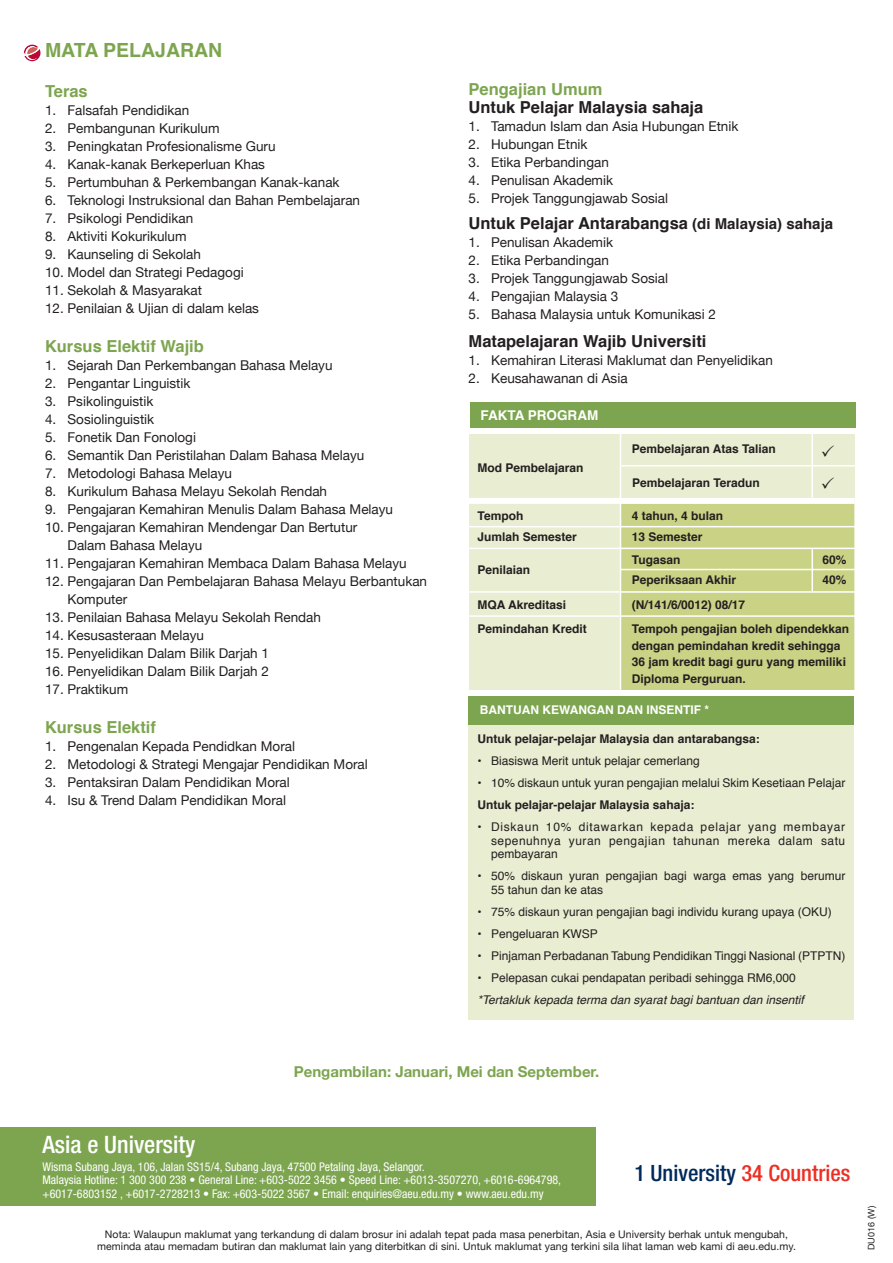
<style>
.page{position:relative;width:893px;height:1263px;background:#fff}
.page>*{position:absolute;margin:0;border:0;box-sizing:border-box;transform-origin:0 0}
.t1{font:500 condensed 24px "Helvetica Neue LT Std";color:#fff}
.t2{font:500 condensed 22.5px "Helvetica Neue LT Std";color:#00295c}
.t3{font:700 19.5px "Helvetica";color:#7da550}
.t4{font:700 16.5px "Helvetica";color:#231f20}
.t5{font:700 16.5px "Helvetica";color:#7da550}
.t6{font:700 15px "Helvetica Neue";color:#7da550}
.t7{font:13.5px/18px "Helvetica Neue";color:#231f20}
.t8{font:700 13.5px "Helvetica";color:#fff}
.t9{font:12px/13.5px "Helvetica";color:#231f20;text-align:justify}
.t10{font:700 12px/16.5px "Helvetica";color:#231f20}
.t11{font:condensed 12px/13.5px "Helvetica Neue LT Std";color:#fff}
.t12{font:italic 12px "Helvetica";color:#231f20}
.t13{font:700 12px "Helvetica";color:#fff}
.t14{font:10.5px "Helvetica Neue";letter-spacing:.01em;color:#231f20}
.t15{font:9px "Helvetica Neue";letter-spacing:.01em;color:#231f20}
.s1{font-size:15px}
.s2{color:#ee2e22}
</style>
<div class="page">
<svg style="left:23px;top:45px;width:17px;height:16px"></svg>
<div style="left:469px;top:434px;width:386px;height:256px;background:#e9edd1"></div>
<hr style="left:621px;top:465px;width:238px;height:1px;background:#fff">
<div style="left:620px;top:500px;width:234px;height:190px;background:#c9d285"></div>
<hr style="left:620px;top:432px;width:1px;height:262px;background:#fff">
<div style="left:468px;top:498px;width:387px;height:6px;background:#fff"></div>
<hr style="left:468px;top:548px;width:387px;height:1px;background:#fff">
<hr style="left:468px;top:591px;width:387px;height:2px;background:#fff">
<hr style="left:468px;top:615px;width:387px;height:2px;background:#fff">
<hr style="left:468px;top:526px;width:387px;height:1px;background:#fff">
<hr style="left:811px;top:549px;width:2px;height:42px;background:#fff">
<hr style="left:620px;top:569px;width:235px;height:1px;background:#fff">
<hr style="left:811px;top:433px;width:2px;height:68px;background:#fff">
<div style="left:470px;top:402px;width:386px;height:26px;background:#7da550"></div>
<div style="left:468px;top:724px;width:386px;height:296px;background:#e9edd1"></div>
<div style="left:468px;top:696px;width:386px;height:28px;background:#7da550"></div>
<div style="left:0;top:1127px;width:595px;height:79px;background:#7da550"></div>
<p class="t3" style="left:45px;top:35px;width:179px">MATA PELAJARAN</p>
<p class="t5" style="left:45px;top:77px;width:44px">Teras</p>
<p class="t7" style="left:45px;top:101px;width:146px">1. Falsafah Pendidikan</p>
<p class="t7" style="left:45px;top:119px;width:176px">2. Pembangunan Kurikulum</p>
<p class="t7" style="left:45px;top:137px;width:232px">3. Peningkatan Profesionalisme Guru</p>
<p class="t7" style="left:45px;top:155px;width:222px">4. Kanak-kanak Berkeperluan Khas</p>
<p class="t7" style="left:45px;top:173px;width:296px">5. Pertumbuhan &amp; Perkembangan Kanak-kanak</p>
<p class="t7" style="left:45px;top:191px;width:317px">6. Teknologi Instruksional dan Bahan Pembelajaran</p>
<p class="t7" style="left:45px;top:209px;width:150px">7. Psikologi Pendidikan</p>
<p class="t7" style="left:45px;top:227px;width:143px">8. Aktiviti Kokurikulum</p>
<p class="t7" style="left:45px;top:245px;width:158px">9. Kaunseling di Sekolah</p>
<p class="t7" style="left:45px;top:263px;width:200px">10. Model dan Strategi Pedagogi</p>
<p class="t7" style="left:45px;top:281px;width:159px">11. Sekolah &amp; Masyarakat</p>
<p class="t7" style="left:45px;top:299px;width:216px">12. Penilaian &amp; Ujian di dalam kelas</p>
<p class="t5" style="left:45px;top:333px;width:160px">Kursus Elektif Wajib</p>
<p class="t7" style="left:45px;top:357px;width:289px">1. Sejarah Dan Perkembangan Bahasa Melayu</p>
<p class="t7" style="left:45px;top:375px;width:147px">2. Pengantar Linguistik</p>
<p class="t7" style="left:45px;top:393px;width:110px">3. Psikolinguistik</p>
<p class="t7" style="left:45px;top:411px;width:111px">4. Sosiolinguistik</p>
<p class="t7" style="left:45px;top:429px;width:153px">5. Fonetik Dan Fonologi</p>
<p class="t7" style="left:45px;top:447px;width:321px">6. Semantik Dan Peristilahan Dalam Bahasa Melayu</p>
<p class="t7" style="left:45px;top:465px;width:189px">7. Metodologi Bahasa Melayu</p>
<p class="t7" style="left:45px;top:483px;width:284px">8. Kurikulum Bahasa Melayu Sekolah Rendah</p>
<p class="t7" style="left:45px;top:501px;width:350px">9. Pengajaran Kemahiran Menulis Dalam Bahasa Melayu</p>
<p class="t7" style="left:67px;top:519px;width:291px;text-indent:-22px">10. Pengajaran Kemahiran Mendengar Dan Bertutur<br>Dalam Bahasa Melayu</p>
<p class="t7" style="left:45px;top:555px;width:363px">11. Pengajaran Kemahiran Membaca Dalam Bahasa Melayu</p>
<p class="t7" style="left:67px;top:573px;width:361px;text-indent:-22px">12. Pengajaran Dan Pembelajaran Bahasa Melayu Berbantukan<br>Komputer</p>
<p class="t7" style="left:45px;top:609px;width:278px">13. Penilaian Bahasa Melayu Sekolah Rendah</p>
<p class="t7" style="left:45px;top:627px;width:161px">14. Kesusasteraan Melayu</p>
<p class="t7" style="left:45px;top:645px;width:226px">15. Penyelidikan Dalam Bilik Darjah 1</p>
<p class="t7" style="left:45px;top:663px;width:226px">16. Penyelidikan Dalam Bilik Darjah 2</p>
<p class="t7" style="left:45px;top:681px;width:85px">17. Praktikum</p>
<p class="t5" style="left:45px;top:714px;width:112px">Kursus Elektif</p>
<p class="t7" style="left:45px;top:738px;width:252px">1. Pengenalan Kepada Pendidkan Moral</p>
<p class="t7" style="left:45px;top:756px;width:324px">2. Metodologi &amp; Strategi Mengajar Pendidikan Moral</p>
<p class="t7" style="left:45px;top:774px;width:246px">3. Pentaksiran Dalam Pendidikan Moral</p>
<p class="t7" style="left:45px;top:792px;width:243px">4. Isu &amp; Trend Dalam Pendidikan Moral</p>
<p class="t5" style="left:469px;top:76px;width:135px">Pengajian Umum</p>
<p class="t4" style="left:469px;top:94px;width:236px">Untuk Pelajar Malaysia sahaja</p>
<p class="t7" style="left:469px;top:118px;width:271px">1. Tamadun Islam dan Asia Hubungan Etnik</p>
<p class="t7" style="left:469px;top:136px;width:121px">2. Hubungan Etnik</p>
<p class="t7" style="left:469px;top:154px;width:142px">3. Etika Perbandingan</p>
<p class="t7" style="left:469px;top:172px;width:146px">4. Penulisan Akademik</p>
<p class="t7" style="left:469px;top:190px;width:201px">5. Projek Tanggungjawab Sosial</p>
<p class="t4" style="left:469px;top:210px;width:366px">Untuk Pelajar Antarabangsa <span class="s1">(di Malaysia) sahaja</span></p>
<p class="t7" style="left:469px;top:234px;width:146px">1. Penulisan Akademik</p>
<p class="t7" style="left:469px;top:252px;width:142px">2. Etika Perbandingan</p>
<p class="t7" style="left:469px;top:270px;width:201px">3. Projek Tanggungjawab Sosial</p>
<p class="t7" style="left:469px;top:288px;width:151px">4. Pengajian Malaysia 3</p>
<p class="t7" style="left:469px;top:306px;width:249px">5. Bahasa Malaysia untuk Komunikasi 2</p>
<p class="t4" style="left:469px;top:328px;width:239px">Matapelajaran Wajib Universiti</p>
<p class="t7" style="left:469px;top:352px;width:306px">1. Kemahiran Literasi Maklumat dan Penyelidikan</p>
<p class="t7" style="left:469px;top:370px;width:161px">2. Keusahawanan di Asia</p>
<p class="t8" style="left:481px;top:404px;width:119px">FAKTA PROGRAM</p>
<p class="t10" style="left:478px;top:460px;width:108px">Mod Pembelajaran</p>
<p class="t10" style="left:478px;top:508px;width:47px">Tempoh</p>
<p class="t10" style="left:478px;top:529px;width:101px">Jumlah Semester</p>
<p class="t10" style="left:478px;top:562px;width:54px">Penilaian</p>
<p class="t10" style="left:478px;top:597px;width:90px">MQA Akreditasi</p>
<p class="t10" style="left:478px;top:621px;width:111px">Pemindahan Kredit</p>
<p class="t10" style="left:632px;top:440px;width:146px">Pembelajaran Atas Talian</p>
<p class="t10" style="left:632px;top:475px;width:129px">Pembelajaran Teradun</p>
<p class="t10" style="left:632px;top:507px;width:93px">4 tahun, 4 bulan</p>
<p class="t10" style="left:632px;top:529px;width:72px">13 Semester</p>
<p class="t10" style="left:632px;top:552px;width:50px">Tugasan</p>
<p class="t10" style="left:822px;top:552px;width:26px">60%</p>
<p class="t10" style="left:632px;top:571px;width:106px">Peperiksaan Akhir</p>
<p class="t10" style="left:822px;top:571px;width:26px">40%</p>
<p class="t10" style="left:632px;top:597px;width:115px">(N/141/6/0012) 08/17</p>
<p class="t10" style="left:632px;top:621px;width:219px">Tempoh pengajian boleh dipendekkan dengan pemindahan kredit sehingga<br>36 jam kredit bagi guru yang memiliki<br>Diploma Perguruan.</p>
<p class="t13" style="left:480px;top:700px;width:231px">BANTUAN KEWANGAN DAN INSENTIF *</p>
<p class="t10" style="left:478px;top:731px;width:284px">Untuk pelajar-pelajar Malaysia dan antarabangsa:</p>
<p class="t9" style="left:478px;top:755px;width:224px">• Biasiswa Merit untuk pelajar cemerlang</p>
<p class="t9" style="left:478px;top:777px;width:369px">• 10% diskaun untuk yuran pengajian melalui Skim Kesetiaan Pelajar</p>
<p class="t10" style="left:478px;top:797px;width:218px">Untuk pelajar-pelajar Malaysia sahaja:</p>
<p class="t9" style="left:491px;top:821px;width:356px;text-indent:-14px">• Diskaun 10% ditawarkan kepada pelajar yang membayar sepenuhnya yuran pengajian tahunan mereka dalam satu pembayaran</p>
<p class="t9" style="left:491px;top:870px;width:356px;text-indent:-14px">• 50% diskaun yuran pengajian bagi warga emas yang berumur<br>55 tahun dan ke atas</p>
<p class="t9" style="left:478px;top:905px;width:356px">• 75% diskaun yuran pengajian bagi individu kurang upaya (OKU)</p>
<p class="t9" style="left:478px;top:927px;width:122px">• Pengeluaran KWSP</p>
<p class="t9" style="left:478px;top:949px;width:369px">• Pinjaman Perbadanan Tabung Pendidikan Tinggi Nasional (PTPTN)</p>
<p class="t9" style="left:478px;top:971px;width:320px">• Pelepasan cukai pendapatan peribadi sehingga RM6,000</p>
<p class="t12" style="left:478px;top:990px;width:328px">*Tertakluk kepada terma dan syarat bagi bantuan dan insentif</p>
<p class="t6" style="left:294px;top:1059px;width:307px">Pengambilan: Januari, Mei dan September.</p>
<p class="t1" style="left:43px;top:1130px;width:154px">Asia e University</p>
<p class="t11" style="left:43px;top:1160px;width:384px">Wisma Subang Jaya, 106, Jalan SS15/4, Subang Jaya, 47500 Petaling Jaya, Selangor.</p>
<p class="t11" style="left:43px;top:1173px;width:520px">Malaysia Hotline: 1 300 300 238 • General Line: +603-5022 3456 • Speed Line: +6013-3507270, +6016-6964798, +6017-6803152 , +6017-2728213 • Fax: +603-5022 3567 • Email: enquiries@aeu.edu.my • www.aeu.edu.my</p>
<p class="t2" style="left:634px;top:1159px;width:218px">1 University <span class="s2">34 Countries</span></p>
<p class="t14" style="left:105px;top:1227px;width:685px">Nota: Walaupun maklumat yang terkandung di dalam brosur ini adalah tepat pada masa penerbitan, Asia e University berhak untuk mengubah,</p>
<p class="t14" style="left:97px;top:1239px;width:700px">meminda atau memadam butiran dan maklumat lain yang diterbitkan di sini. Untuk maklumat yang terkini sila lihat laman web kami di aeu.edu.my.</p>
<p class="t15" style="left:865px;top:1250px;width:46px;rotate:-90deg">DU016 (W)</p>
</div>
